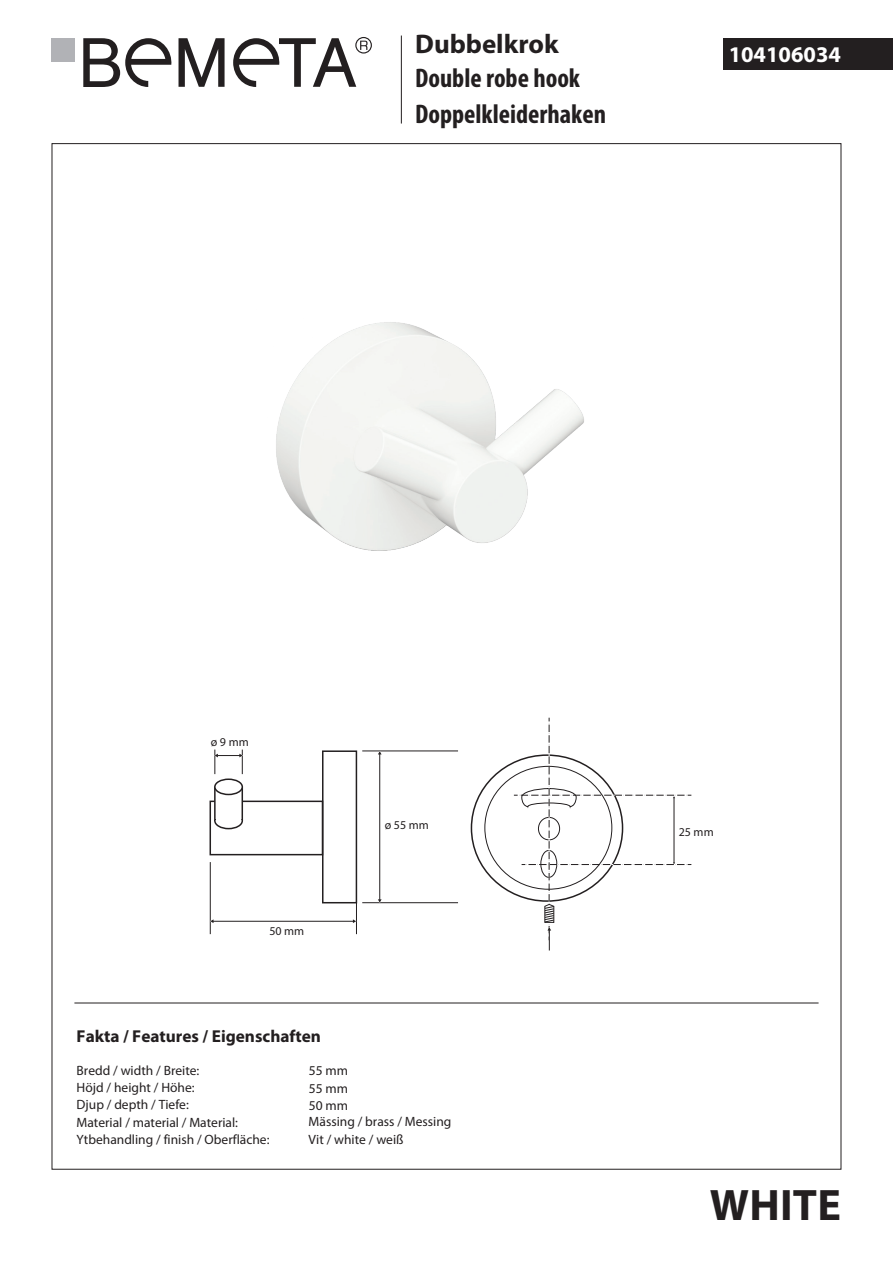
<style>
.page{position:relative;width:893px;height:1263px;background:#fff}
.page>*{position:absolute;margin:0;border:0;box-sizing:border-box;transform-origin:0 0}
.t1{font:700 44.25px "Myriad Pro";letter-spacing:.005em;color:#231f20}
.t2{font:700 condensed 27px/36.3px "Myriad Pro";color:#231f20}
.t3{font:700 27px "Myriad Pro";color:#231f20}
.t4{font:700 22.5px "Myriad Pro";color:#fff}
.t5{font:700 17.25px "Myriad Pro";color:#231f20}
.t6{font:13.5px/17.2px "Myriad Pro";color:#231f20}
.t7{font:12px "Myriad Pro";color:#231f20}
</style>
<div class="page">
<div style="left:724px;top:38px;width:169px;height:32px;background:#231f20"></div>
<svg style="left:179px;top:38px;width:46px;height:49px"></svg>
<svg style="left:83px;top:38px;width:89px;height:49px"></svg>
<div style="left:51px;top:38px;width:24px;height:24px;background:#b1b2b6"></div>
<svg style="left:233px;top:37px;width:139px;height:50px"></svg>
<hr style="left:401px;top:36px;width:1px;height:88px;background:#231f20">
<div style="left:322px;top:750px;width:35px;height:153px;background:#fff;border:2px solid #231f20"></div>
<div style="left:210px;top:800px;width:113px;height:55px;background:#fff;border:2px solid #231f20"></div>
<hr style="left:210px;top:862px;width:1px;height:72px;background:#231f20">
<hr style="left:356px;top:901px;width:1px;height:33px;background:#231f20">
<hr style="left:213px;top:921px;width:140px;height:1px;background:#231f20">
<svg style="left:215px;top:749px;width:28px;height:25px"></svg>
<hr style="left:362px;top:751px;width:96px;height:1px;background:#231f20">
<hr style="left:362px;top:902px;width:96px;height:1px;background:#231f20">
<hr style="left:379px;top:754px;width:1px;height:146px;background:#231f20">
<svg style="left:213px;top:787px;width:31px;height:43px"></svg>
<div style="left:215px;top:779px;width:27px;height:15px;background:#fff;border-radius:50%"></div>
<div style="left:214px;top:778px;width:29px;height:17px;border:2px solid #231f20;border-radius:50%"></div>
<svg style="left:504px;top:718px;width:187px;height:232px"></svg>
<hr style="left:74px;top:1003px;width:745px;height:1px;background:#231f20">
<img style="left:276px;top:322px;width:308px;height:229px">
<h2 class="t3" style="left:415px;top:27px;width:145px">Dubbelkrok</h2>
<h2 class="t2" style="left:415px;top:59px;width:192px">Double robe hook<br>Doppelkleiderhaken</h2>
<h3 class="t4" style="left:729px;top:40px;width:114px">104106034</h3>
<p class="t7" style="left:211px;top:734px;width:39px">ø 9 mm</p>
<p class="t7" style="left:269px;top:924px;width:36px">50 mm</p>
<p class="t7" style="left:385px;top:817px;width:46px">ø 55 mm</p>
<p class="t5" style="left:77px;top:1024px;width:246px">Fakta / Features / Eigenschaften</p>
<p class="t6" style="left:309px;top:1062px;width:41px;text-align:justify">55 mm 55 mm 50 mm</p>
<p class="t6" style="left:77px;top:1061px;width:194px">Bredd / width / Breite:<br>Höjd / height / Höhe:<br>Djup / depth / Tiefe:<br>Material / material / Material:<br>Ytbehandling / finish / Oberfläche:</p>
<p class="t6" style="left:309px;top:1113px;width:144px">Mässing / brass / Messing<br>Vit / white / weiß</p>
<p class="t7" style="left:679px;top:825px;width:36px">25 mm</p>
<h1 class="t1" style="left:710px;top:1176px;width:133px">WHITE</h1>
</div>
